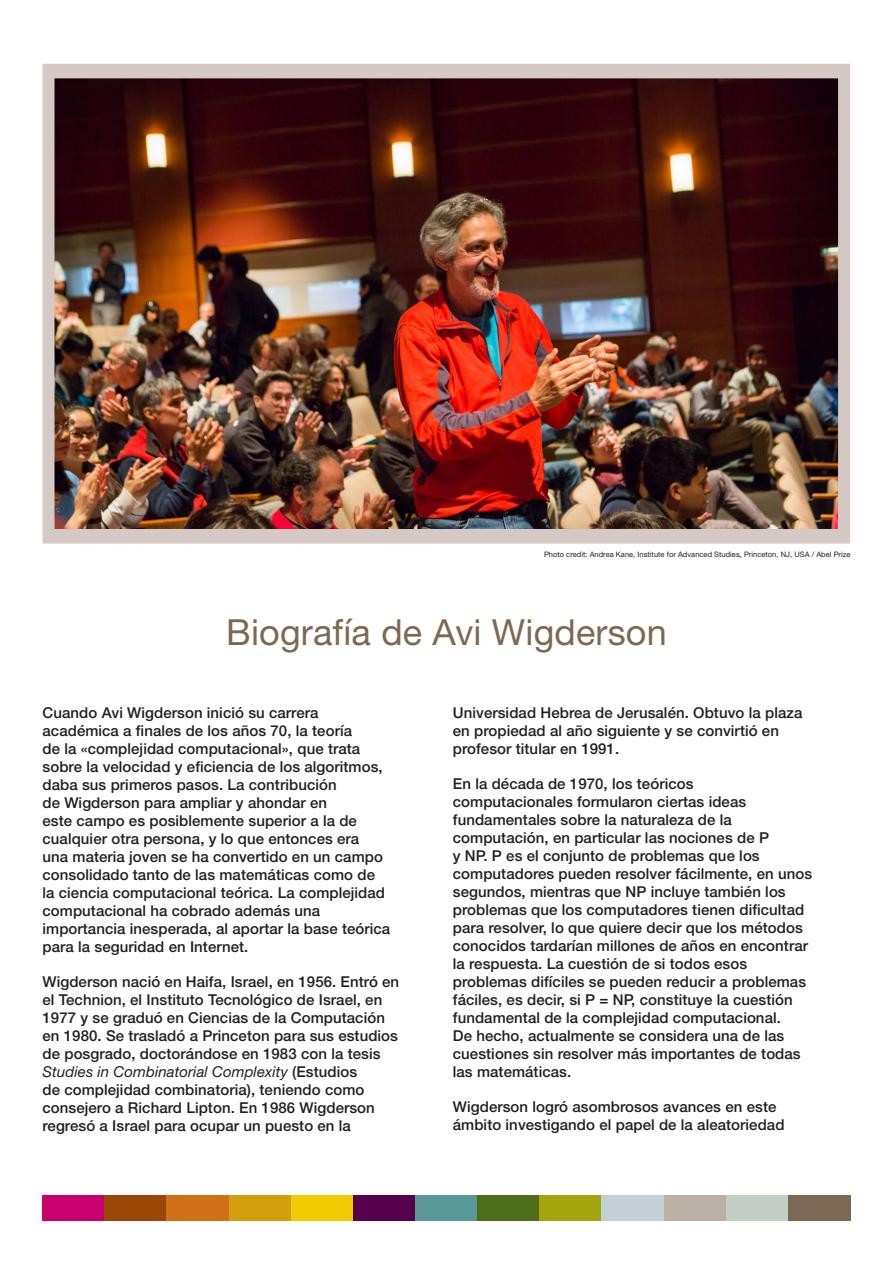
<style>
.page{position:relative;width:893px;height:1263px;background:#fff}
.page>*{position:absolute;margin:0;border:0;box-sizing:border-box;transform-origin:0 0}
.Heading{font:36px "Helvetica Neue LT Pro";letter-spacing:.005em;color:#7c6954}
.Author{font:500 15px/18px "Helvetica Neue LT Pro";letter-spacing:.005em;color:#231f20}
.Footnote_Text{font:7.5px "Helvetica Neue LT Pro";letter-spacing:.005em;color:#231f20}
.s1{font-family:"Helvetica Neue LT Std";font-weight:400;font-style:italic}
</style>
<div class="page">
<div style="left:43px;top:1195px;width:62px;height:25px;background:#ca016c"></div>
<div style="left:105px;top:1195px;width:62px;height:25px;background:#994606"></div>
<div style="left:167px;top:1195px;width:62px;height:25px;background:#d06f18"></div>
<div style="left:229px;top:1195px;width:62px;height:25px;background:#d49f0c"></div>
<div style="left:291px;top:1195px;width:62px;height:25px;background:#f0cb02"></div>
<div style="left:353px;top:1195px;width:62px;height:25px;background:#56004e"></div>
<div style="left:415px;top:1195px;width:63px;height:25px;background:#599a98"></div>
<div style="left:478px;top:1195px;width:62px;height:25px;background:#4e6e17"></div>
<div style="left:540px;top:1195px;width:62px;height:25px;background:#a3a50e"></div>
<div style="left:602px;top:1195px;width:62px;height:25px;background:#c2d1d5"></div>
<div style="left:664px;top:1195px;width:62px;height:25px;background:#bab1a6"></div>
<div style="left:726px;top:1195px;width:62px;height:25px;background:#c2cdc5"></div>
<div style="left:788px;top:1195px;width:62px;height:25px;background:#7c6954"></div>
<img style="left:43px;top:64px;width:807px;height:479px">
<p class="Footnote_Text" style="left:544px;top:550px;width:308px">Photo credit: Andrea Kane, Institute for Advanced Studies, Princeton, NJ, USA / Abel Prize</p>
<p class="Heading" style="left:226px;top:610px;width:442px">Biografía de Avi Wigderson</p>
<p class="Author" style="left:43px;top:704px;width:349px">Cuando Avi Wigderson inició su carrera académica a finales de los años 70, la teoría<br>de la «complejidad computacional», que trata sobre la velocidad y eficiencia de los algoritmos, daba sus primeros pasos. La contribución<br>de Wigderson para ampliar y ahondar en<br>este campo es posiblemente superior a la de cualquier otra persona, y lo que entonces era<br>una materia joven se ha convertido en un campo consolidado tanto de las matemáticas como de la ciencia computacional teórica. La complejidad computacional ha cobrado además una importancia inesperada, al aportar la base teórica para la seguridad en Internet.</p>
<p class="Author" style="left:43px;top:973px;width:358px">Wigderson nació en Haifa, Israel, en 1956. Entró en el Technion, el Instituto Tecnológico de Israel, en 1977 y se graduó en Ciencias de la Computación en 1980. Se trasladó a Princeton para sus estudios de posgrado, doctorándose en 1983 con la tesis <span class="s1">Studies in Combinatorial Complexity</span> (Estudios<br>de complejidad combinatoria), teniendo como consejero a Richard Lipton. En 1986 Wigderson regresó a Israel para ocupar un puesto en la</p>
<p class="Author" style="left:453px;top:704px;width:351px">Universidad Hebrea de Jerusalén. Obtuvo la plaza en propiedad al año siguiente y se convirtió en profesor titular en 1991.</p>
<p class="Author" style="left:453px;top:775px;width:361px">En la década de 1970, los teóricos computacionales formularon ciertas ideas fundamentales sobre la naturaleza de la computación, en particular las nociones de P<br>y NP. P es el conjunto de problemas que los computadores pueden resolver fácilmente, en unos segundos, mientras que NP incluye también los problemas que los computadores tienen dificultad para resolver, lo que quiere decir que los métodos conocidos tardarían millones de años en encontrar la respuesta. La cuestión de si todos esos problemas difíciles se pueden reducir a problemas fáciles, es decir, si P = NP, constituye la cuestión fundamental de la complejidad computacional.<br>De hecho, actualmente se considera una de las cuestiones sin resolver más importantes de todas las matemáticas.</p>
<p class="Author" style="left:453px;top:1098px;width:333px">Wigderson logró asombrosos avances en este ámbito investigando el papel de la aleatoriedad</p>
</div>
